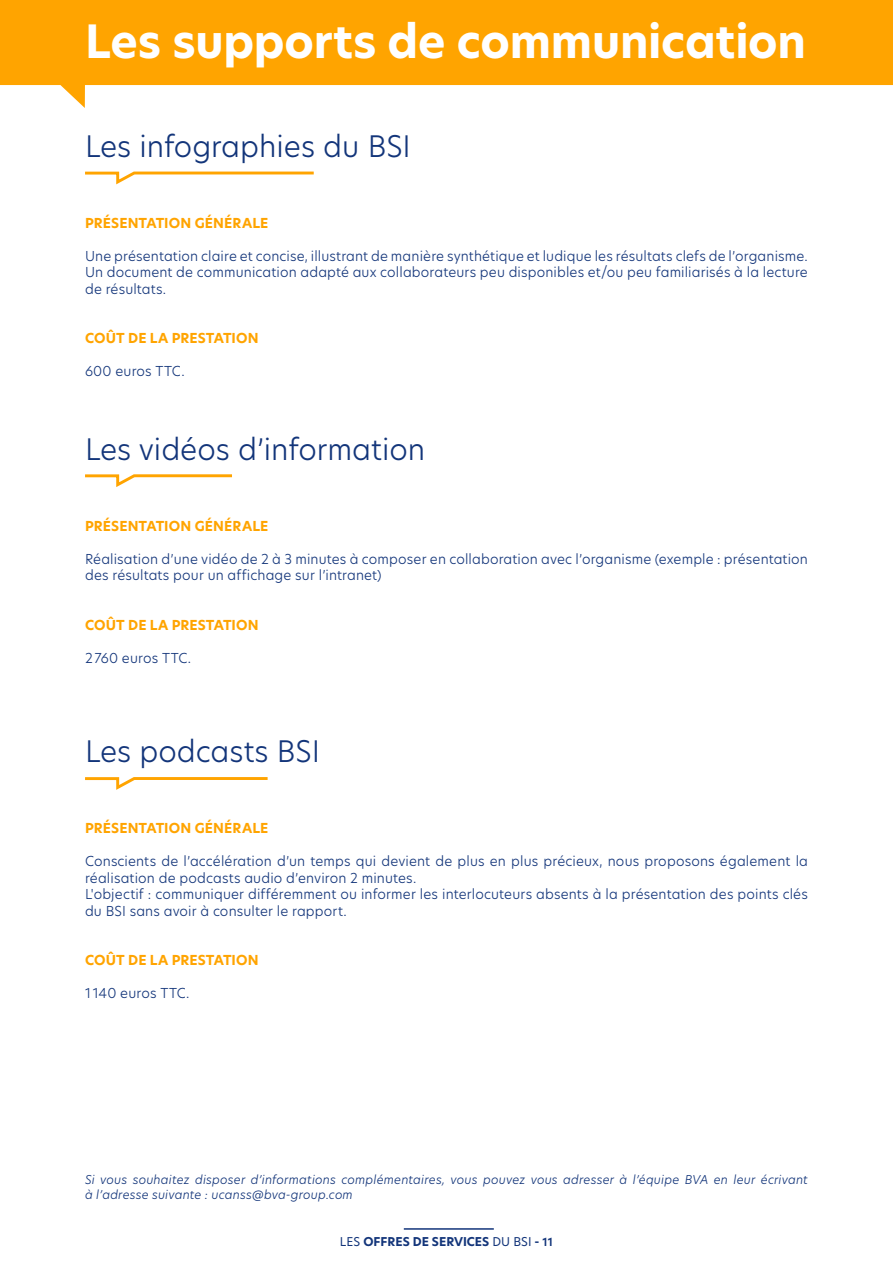
<style>
.page{position:relative;width:893px;height:1263px;background:#fff}
.page>*{position:absolute;margin:0;border:0;box-sizing:border-box;transform-origin:0 0}
.Corps_de_texte_-_11{font:700 45px "Hero New";letter-spacing:-.005em;color:#fff}
.Texte_de_titre-_Alig{font:300 29.25px "Hero New";color:#13357a}
.Corps_de_texte_-_11-2{font:300 13.5px/16.5px "Hero New";letter-spacing:.01em;color:#13357a}
.Corps_de_texte_-_11-3{font:700 13.5px "Hero New";letter-spacing:.01em;color:#ffa400}
.Corps_de_texte_-_11-4{font:italic 300 12px/15px "Hero New";letter-spacing:.015em;color:#13357a}
.t1{font:700 12px "Hero New";color:#13357a}
.s1{font-weight:400}
.s2{font-weight:600;font-size:11.1px}
</style>
<div class="page">
<hr style="left:404px;top:1228px;width:90px;height:2px;background:#13357a">
<svg style="left:85px;top:171px;width:229px;height:14px"></svg>
<svg style="left:85px;top:474px;width:147px;height:13px"></svg>
<svg style="left:85px;top:777px;width:183px;height:13px"></svg>
<svg style="left:0;top:0;width:893px;height:108px;fill:#ffa400"></svg>
<p class="Corps_de_texte_-_11" style="left:85px;top:10px;width:722px">Les supports de communication</p>
<p class="Texte_de_titre-_Alig" style="left:85px;top:126px;width:327px">Les infographies du BSI</p>
<p class="Corps_de_texte_-_11-3" style="left:85px;top:214px;width:185px">PRÉSENTATION GÉNÉRALE</p>
<p class="Corps_de_texte_-_11-2" style="left:85px;top:247px;width:724px;text-align:justify">Une présentation claire et concise, illustrant de manière synthétique et ludique les résultats clefs de l’organisme.<br>Un document de communication adapté aux collaborateurs peu disponibles et/ou peu familiarisés à la lecture de résultats.</p>
<p class="Corps_de_texte_-_11-3" style="left:85px;top:329px;width:175px">COÛT DE LA PRESTATION</p>
<p class="Corps_de_texte_-_11-2" style="left:85px;top:363px;width:101px">600 euros TTC.</p>
<p class="Texte_de_titre-_Alig" style="left:85px;top:429px;width:342px">Les vidéos d’information</p>
<p class="Corps_de_texte_-_11-3" style="left:85px;top:516px;width:185px">PRÉSENTATION GÉNÉRALE</p>
<p class="Corps_de_texte_-_11-2" style="left:85px;top:550px;width:724px">Réalisation d’une vidéo de 2 à 3 minutes à composer en collaboration avec l’organisme (exemple : présentation des résultats pour un affichage sur l’intranet)</p>
<p class="Corps_de_texte_-_11-3" style="left:85px;top:615px;width:175px">COÛT DE LA PRESTATION</p>
<p class="Corps_de_texte_-_11-2" style="left:85px;top:649px;width:108px">2760 euros TTC.</p>
<p class="Texte_de_titre-_Alig" style="left:85px;top:732px;width:237px">Les podcasts BSI</p>
<p class="Corps_de_texte_-_11-3" style="left:85px;top:819px;width:185px">PRÉSENTATION GÉNÉRALE</p>
<p class="Corps_de_texte_-_11-2" style="left:85px;top:853px;width:724px">Conscients de l’accélération d’un temps qui devient de plus en plus précieux, nous proposons également la réalisation de podcasts audio d’environ 2 minutes.</p>
<p class="Corps_de_texte_-_11-2" style="left:85px;top:886px;width:724px">L'objectif : communiquer différemment ou informer les interlocuteurs absents à la présentation des points clés du BSI sans avoir à consulter le rapport.</p>
<p class="Corps_de_texte_-_11-3" style="left:85px;top:951px;width:175px">COÛT DE LA PRESTATION</p>
<p class="Corps_de_texte_-_11-2" style="left:85px;top:985px;width:106px">1 140 euros TTC.</p>
<p class="Corps_de_texte_-_11-4" style="left:85px;top:1172px;width:724px">Si vous souhaitez disposer d’informations complémentaires, vous pouvez vous adresser à l’équipe BVA en leur écrivant à l’adresse suivante : ucanss@bva-group.com</p>
<p class="t1" style="left:340px;top:1233px;width:215px"><span class="s1">LES</span> OFFRES DE SERVICES <span class="s1">DU BSI</span> - <span class="s2">11</span></p>
</div>
